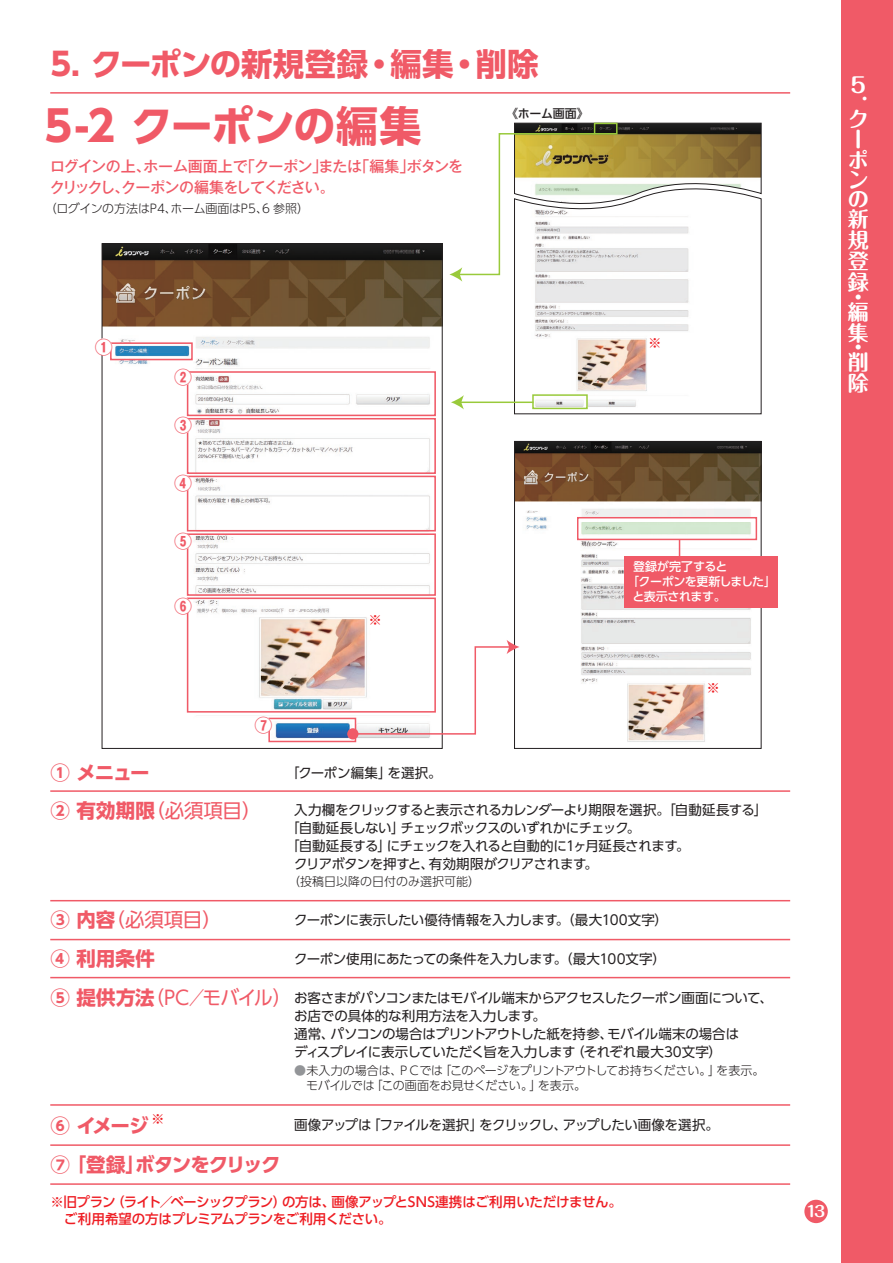
<style>
.page{position:relative;width:893px;height:1263px;background:#fff}
.page>*{position:absolute;margin:0;border:0;box-sizing:border-box;transform-origin:0 0}
.t1{font:700 42px "UD Shin Go Pro";letter-spacing:-.02em;color:#f05a67}
.t2{font:700 31.5px "UD Shin Go Pro";color:#f05a67}
.t3{font:700 21px/20.4px "Maru Fo Pro";color:#fff}
.t4{font:700 19.5px "UD Shin Go Pro";letter-spacing:-.065em;color:#f05a67}
.t5{font:19.5px "UD Shin Go Pro";letter-spacing:-.01em;color:#f05a67}
.t6{font:700 18px "Gothic MB101 Pr 5";color:#f05a67}
.t7{font:500 15px/21px "Gothic MB101 Pr 5";letter-spacing:-.05em;color:#f05a67}
.t8{font:700 15px "Maru Fo Pro";color:#fff}
.t9{font:13.5px/18px "UD Shin Go Pro";letter-spacing:-.035em;color:#231f20}
.t10{font:500 13.5px/16.5px "UD Shin Go Pro";letter-spacing:-.025em;color:#ee1d23}
.t11{font:13.5px "UD Shin Go Pro";letter-spacing:-.015em;color:#231f20}
.t12{font:13.5px "UD Shin Go Pro";letter-spacing:-.06em;color:#231f20}
.t13{font:13.5px "UD Shin Go Pro";letter-spacing:.005em;color:#231f20}
.t14{font:300 12px/15px "UD Shin Go Pro";letter-spacing:-.02em;color:#231f20}
.t15{font:500 12px "UD Shin Go Pro";letter-spacing:-.035em;color:#fff}
.t16{font:300 12px "UD Shin Go Pro";color:#231f20}
.t17{font:500 12px "UD Shin Go Pro";color:#fff}
.t18{font:500 12px "UD Shin Go Pro";letter-spacing:-.015em;color:#231f20}
.s1{font-weight:700}
.s2{font-weight:700;font-size:19.5px;color:#f05a67}
.s3{font-size:19.5px;color:#f05a67}
.s4{color:#939598}
</style>
<div class="page">
<div style="left:842px;top:0;width:51px;height:1263px;background:#f05a67"></div>
<svg style="left:514px;top:282px;width:248px;height:133px"></svg>
<img style="left:104px;top:245px;width:337px;height:498px">
<img style="left:516px;top:443px;width:243px;height:299px">
<div style="left:514px;top:441px;width:247px;height:308px;border:1px solid #231f20"></div>
<div style="left:804px;top:1200px;width:24px;height:23px;background:#f05a67;border-radius:50%"></div>
<hr style="left:50px;top:92px;width:740px;height:2px;background:#f05a67">
<hr style="left:50px;top:790px;width:740px;height:2px;background:#f05a67">
<hr style="left:50px;top:900px;width:740px;height:1px;background:#f05a67">
<hr style="left:50px;top:1144px;width:740px;height:2px;background:#f05a67">
<hr style="left:50px;top:1183px;width:740px;height:2px;background:#f05a67">
<hr style="left:50px;top:939px;width:740px;height:1px;background:#f05a67">
<hr style="left:50px;top:1104px;width:740px;height:2px;background:#f05a67">
<hr style="left:50px;top:977px;width:740px;height:1px;background:#f05a67">
<div style="left:110px;top:342px;width:83px;height:18px;border:2px solid #f05a67"></div>
<div style="left:187px;top:371px;width:249px;height:45px;border:2px solid #f05a67"></div>
<div style="left:187px;top:418px;width:249px;height:56px;border:2px solid #f05a67"></div>
<div style="left:187px;top:533px;width:249px;height:63px;border:2px solid #f05a67"></div>
<div style="left:187px;top:597px;width:249px;height:116px;border:2px solid #f05a67"></div>
<div style="left:187px;top:476px;width:249px;height:55px;border:2px solid #f05a67"></div>
<div style="left:268px;top:718px;width:88px;height:24px;border:2px solid #f05a67"></div>
<svg style="left:351px;top:640px;width:168px;height:95px"></svg>
<div style="left:347px;top:728px;width:11px;height:11px;background:#f05a67;border-radius:50%"></div>
<hr style="left:679px;top:539px;width:1px;height:32px;background:#f05a67">
<div style="left:577px;top:517px;width:180px;height:23px;border:2px solid #f05a67"></div>
<div style="left:625px;top:556px;width:153px;height:51px;background:#f05a67"></div>
<div style="left:95px;top:338px;width:17px;height:17px;background:#fff;border-radius:50%"></div>
<div style="left:175px;top:369px;width:17px;height:17px;background:#fff;border-radius:50%"></div>
<div style="left:175px;top:417px;width:17px;height:17px;background:#fff;border-radius:50%"></div>
<div style="left:175px;top:474px;width:17px;height:18px;background:#fff;border-radius:50%"></div>
<div style="left:175px;top:533px;width:17px;height:17px;background:#fff;border-radius:50%"></div>
<div style="left:175px;top:597px;width:17px;height:17px;background:#fff;border-radius:50%"></div>
<div style="left:255px;top:716px;width:17px;height:17px;background:#fff;border-radius:50%"></div>
<div style="left:532px;top:394px;width:56px;height:15px;border:2px solid #99ca3b"></div>
<svg style="left:449px;top:122px;width:313px;height:160px"></svg>
<hr style="left:460px;top:401px;width:73px;height:2px;background:#99ca3b">
<svg style="left:451px;top:395px;width:13px;height:14px"></svg>
<h2 class="t2" style="left:50px;top:38px;width:490px">5. クーポンの新規登録・編集・削除</h2>
<h1 class="t1" style="left:45px;top:92px;width:378px">5-2 クーポンの編集</h1>
<p class="t18" style="left:506px;top:104px;width:84px">《ホーム画面》</p>
<p class="t7" style="left:50px;top:155px;width:415px">ログインの上、ホーム画面上で「クーポン」または「編集」ボタンをクリックし、クーポンの編集をしてください。</p>
<p class="t14" style="left:45px;top:200px;width:266px">（ログインの方法はＰ4、ホーム画面はＰ5、6 参照）</p>
<h3 class="t6" style="left:95px;top:332px;width:19px">①</h3>
<h3 class="t6" style="left:174px;top:362px;width:19px">②</h3>
<h3 class="t6" style="left:174px;top:410px;width:19px">③</h3>
<h3 class="t6" style="left:174px;top:468px;width:19px">④</h3>
<h3 class="t6" style="left:174px;top:526px;width:19px">⑤</h3>
<h3 class="t6" style="left:174px;top:591px;width:19px">⑥</h3>
<h3 class="t6" style="left:254px;top:710px;width:19px">⑦</h3>
<p class="t10" style="left:368px;top:611px;width:15px">※</p>
<p class="t10" style="left:648px;top:334px;width:15px">※</p>
<p class="t17" style="left:633px;top:556px;width:96px">登録が完了すると</p>
<p class="t15" style="left:627px;top:571px;width:150px">「クーポンを更新しました」</p>
<p class="t15" style="left:632px;top:586px;width:95px">と表示されます。</p>
<p class="t10" style="left:706px;top:679px;width:15px">※</p>
<h3 class="t4" style="left:50px;top:757px;width:101px">① メニュー</h3>
<p class="t13" style="left:286px;top:762px;width:157px">「クーポン編集」を選択。</p>
<h3 class="t5" style="left:50px;top:794px;width:213px"><span class="s1">② 有効期限</span>（必須項目）</h3>
<p class="t9" style="left:294px;top:801px;width:475px">入力欄をクリックすると表示されるカレンダーより期限を選択。「自動延長する」</p>
<p class="t12" style="left:286px;top:817px;width:356px">「自動延長しない」チェックボックスのいずれかにチェック。</p>
<p class="t9" style="left:286px;top:837px;width:405px">「自動延長する」にチェックを入れると自動的に1ヶ月延長されます。</p>
<p class="t9" style="left:294px;top:855px;width:305px">クリアボタンを押すと、有効期限がクリアされます。</p>
<p class="t16" style="left:288px;top:872px;width:193px">（投稿日以降の日付のみ選択可能）</p>
<h3 class="t5" style="left:50px;top:904px;width:173px"><span class="s1">③ 内容</span>（必須項目）</h3>
<p class="t11" style="left:294px;top:909px;width:389px">クーポンに表示したい優待情報を入力します。（最大100文字）　</p>
<h3 class="t4" style="left:50px;top:942px;width:106px">④ 利用条件</h3>
<p class="t9" style="left:294px;top:949px;width:373px">クーポン使用にあたっての条件を入力します。（最大100文字）</p>
<p class="t9" style="left:294px;top:988px;width:480px;text-indent:-244px"><span class="s2">⑤ 提供方法</span><span class="s3">（PC／モバイル）</span>お客さまがパソコンまたはモバイル端末からアクセスしたクーポン画面について、お店での具体的な利用方法を入力します。<br>通常、パソコンの場合はプリントアウトした紙を持参、モバイル端末の場合は<br>ディスプレイに表示していただく旨を入力します（それぞれ最大30文字）</p>
<p class="t14" style="left:294px;top:1062px;width:472px"><span class="s4">●</span>未入力の場合は、ＰＣでは「このページをプリントアウトしてお持ちください。」を表示。　モバイルでは「この画面をお見せください。」を表示。</p>
<h3 class="t4" style="left:50px;top:1109px;width:116px">⑥ イメージ <sup>※</sup></h3>
<p class="t9" style="left:294px;top:1116px;width:426px">画像アップは「ファイルを選択」をクリックし、アップしたい画像を選択。</p>
<h3 class="t4" style="left:50px;top:1149px;width:232px">⑦ 「登録」ボタンをクリック</h3>
<p class="t10" style="left:50px;top:1193px;width:573px">※旧プラン（ライト／ベーシックプラン）の方は、画像アップとSNS連携はご利用いただけません。　ご利用希望の方はプレミアムプランをご利用ください。</p>
<h3 class="t3" style="left:848px;top:73px;width:19px">５</h3>
<h3 class="t3" style="left:884px;top:95px;width:8px;rotate:90deg">.</h3>
<h3 class="t3" style="left:848px;top:106px;width:22px">クーポンの新規登録</h3>
<h3 class="t3" style="left:848px;top:284px;width:15px">・</h3>
<h3 class="t3" style="left:848px;top:299px;width:22px;line-height:21px">編集</h3>
<h3 class="t3" style="left:848px;top:335px;width:15px">・</h3>
<h3 class="t3" style="left:848px;top:349px;width:22px;line-height:21px">削除</h3>
<p class="t8" style="left:806px;top:1199px;width:21px">13</p>
</div>
